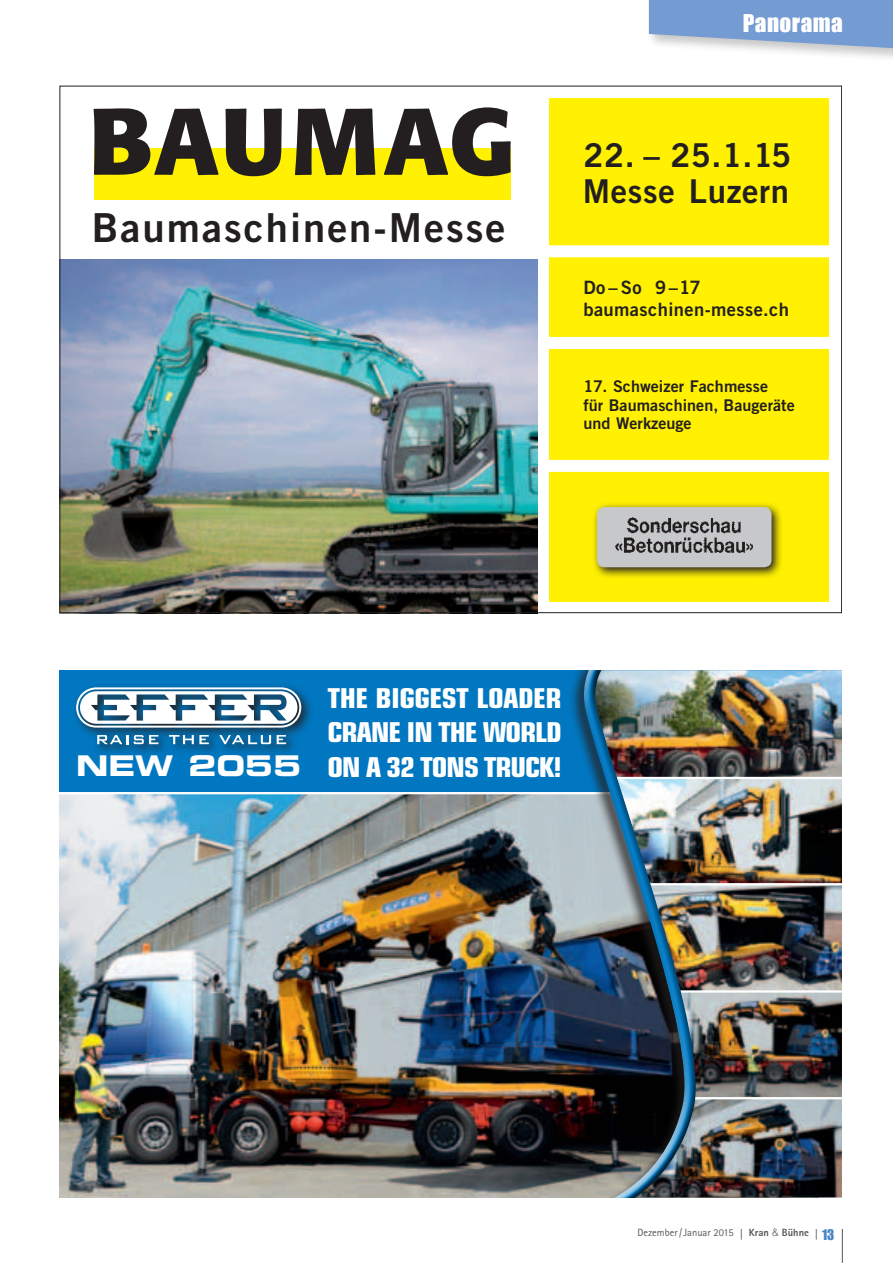
<style>
.page{position:relative;width:893px;height:1263px;background:#fff}
.page>*{position:absolute;margin:0;border:0;box-sizing:border-box;transform-origin:0 0}
.t1{font:39.9px "Trade Gothic Bold Two";letter-spacing:.05em;color:#231f20}
.t2{font:32.85px/36px "Trade Gothic Bold Two";letter-spacing:.02em;color:#231f20}
.t3{font:28.5px "Eurostile LT Std Bold Ex 2";color:#fff}
.t4{font:700 condensed 27.45px/34.5px "Eurostile LT Std";letter-spacing:-.04em;color:#fff;text-align:justify;scale:1.1 1}
.t5{font:22.5px "Impact";letter-spacing:.02em;color:#fff}
.t6{font:18.45px/22px "Trade Gothic Bold Two";letter-spacing:.02em;color:#231f20}
.t7{font:16.2px/18.9px "Trade Gothic Bold Two";letter-spacing:.005em;color:#231f20}
.t8{font:10.5px "Rotis Sans Serif";color:#57585a}
.s1{font-family:"Frutiger";font-weight:700;font-stretch:condensed;font-size:10.65px}
.s2{font-weight:800}
.s3{font-family:"Helvetica";font-weight:300}
.s4{font-family:"Impact";font-size:13.5px;color:#4786c6}
</style>
<div class="page">
<div style="left:646px;top:0;width:247px;height:63px;background:#231f20;opacity:.25"></div>
<svg style="left:649px;top:0;width:244px;height:49px;background:#85a6d4"></svg>
<hr style="left:842px;top:1229px;width:1px;height:34px;background:#57585a">
<img style="left:60px;top:794px;width:509px;height:403px">
<img style="left:698px;top:1099px;width:144px;height:98px">
<div style="left:60px;top:670px;width:782px;height:123px;background:#0077c0"></div>
<img style="left:698px;top:992px;width:144px;height:105px">
<img style="left:698px;top:885px;width:144px;height:105px">
<img style="left:698px;top:779px;width:144px;height:104px">
<img style="left:698px;top:670px;width:144px;height:107px">
<hr style="left:612px;top:777px;width:230px;height:2px;background:#fff">
<hr style="left:60px;top:792px;width:552px;height:2px;background:#fff">
<div style="left:569px;top:670px;width:129px;height:527px;background:#231f20;opacity:.75"></div>
<div style="left:581px;top:670px;width:116px;height:527px;background:#231f20;opacity:.75"></div>
<svg style="left:75px;top:685px;width:237px;height:68px"></svg>
<svg style="left:76px;top:687px;width:225px;height:41px;background:#9eb7c7"></svg>
<svg style="left:97px;top:735px;width:31px;height:9px"></svg>
<svg style="left:134px;top:735px;width:24px;height:9px"></svg>
<svg style="left:169px;top:735px;width:40px;height:9px"></svg>
<svg style="left:219px;top:735px;width:52px;height:9px"></svg>
<svg style="left:277px;top:735px;width:9px;height:9px"></svg>
<div style="left:549px;top:98px;width:280px;height:504px;background:#fff101"></div>
<img style="left:62px;top:259px;width:475px;height:352px">
<div style="left:94px;top:148px;width:417px;height:52px;background:#fff101"></div>
<svg style="left:94px;top:108px;width:125px;height:67px"></svg>
<svg style="left:226px;top:109px;width:56px;height:67px"></svg>
<svg style="left:295px;top:109px;width:80px;height:66px"></svg>
<svg style="left:384px;top:107px;width:127px;height:69px"></svg>
<svg style="left:594px;top:504px;width:187px;height:73px;background:#b9af0f"></svg>
<div style="left:597px;top:507px;width:174px;height:60px;background:#c7c8ca;border-radius:7px"></div>
<img style="left:615px;top:517px;width:138px;height:36px">
<div style="left:541px;top:245px;width:301px;height:12px;background:#fff"></div>
<div style="left:545px;top:460px;width:286px;height:12px;background:#fff"></div>
<div style="left:544px;top:337px;width:286px;height:12px;background:#fff"></div>
<h1 class="t1" style="left:92px;top:203px;width:415px">Baumaschinen-Messe</h1>
<h3 class="t5" style="left:743px;top:6px;width:102px">Panorama</h3>
<h2 class="t2" style="left:583px;top:137px;width:210px">22. – 25.1.15<br>Messe Luzern</h2>
<p class="t6" style="left:583px;top:276px;width:207px">Do–So 9–17 baumaschinen-messe.ch</p>
<p class="t7" style="left:583px;top:376px;width:213px">17. Schweizer Fachmesse<br>für Baumaschinen, Baugeräte und Werkzeuge</p>
<h3 class="t3" style="left:76px;top:746px;width:227px">NEW 2055</h3>
<h3 class="t4" style="left:327px;top:681px;width:214px">THE BIGGEST LOADER CRANE IN THE WORLD ON A 32 TONS TRUCK!</h3>
<p class="t8" style="left:637px;top:1226px;width:198px">Dezember / Januar 2015 <span class="s1">|</span> <span class="s2">Kran</span> <span class="s3">&amp;</span> <span class="s2">Bühne</span> <span class="s1">|</span> <span class="s4">13</span></p>
</div>
